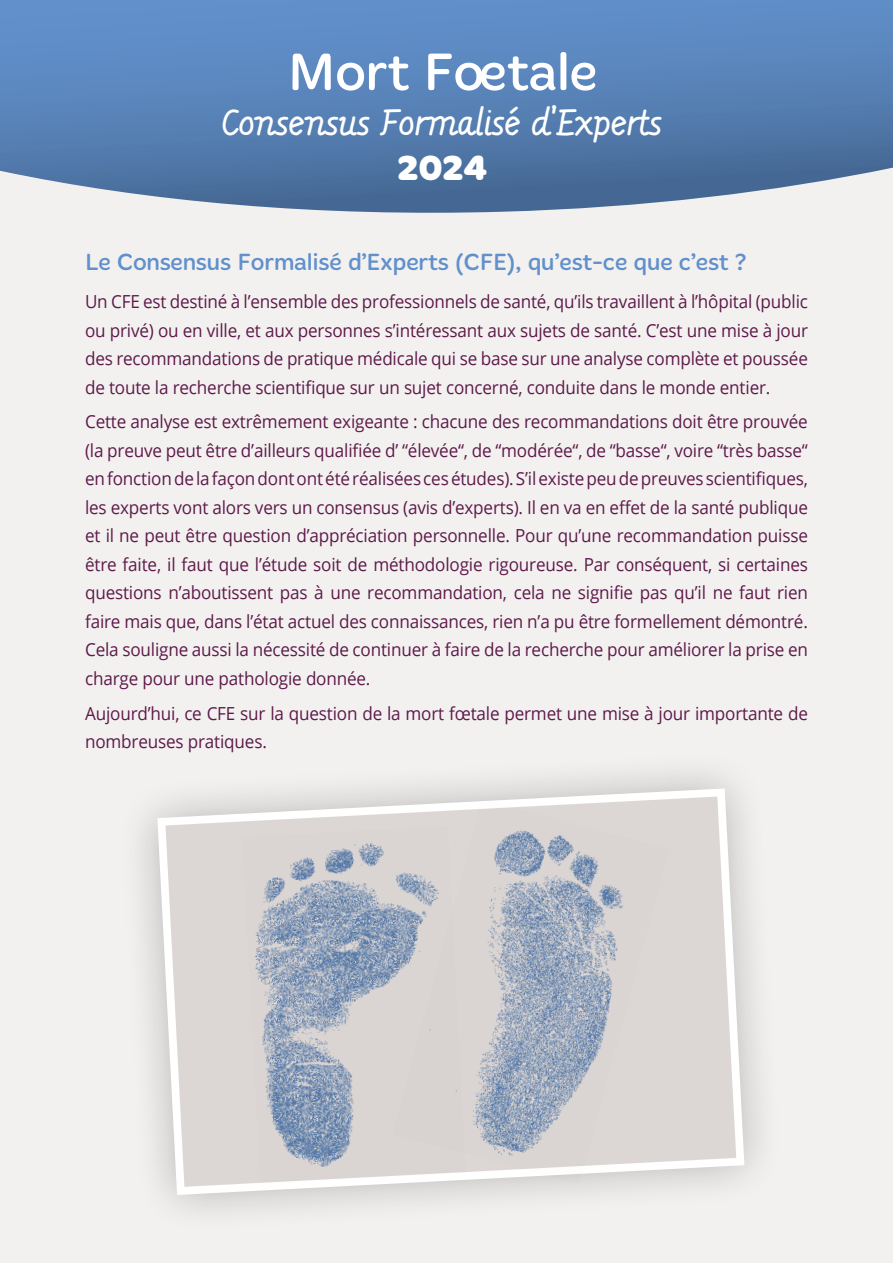
<style>
.page{position:relative;width:893px;height:1263px;background:#fff}
.page>*{position:absolute;margin:0;border:0;box-sizing:border-box;transform-origin:0 0}
.t1{font:54px "Merge";letter-spacing:-.01em;color:#fff}
.t2{font:36px "Danze";letter-spacing:-.01em;color:#fff}
.t3{font:700 36px "Merge";color:#fff}
.t4{font:24px "Merge";letter-spacing:-.01em;color:#6190cb}
.t5{font:18px/28.5px "Open Sans";letter-spacing:-.01em;color:#5e1a4a;text-align:justify;scale:.95 1}
</style>
<div class="page">
<div style="left:0;top:151px;width:893px;height:1112px;background:#f3f1f0"></div>
<svg style="left:0;top:0;width:893px;height:213px;background:#6087b8"></svg>
<svg style="left:153px;top:784px;width:595px;height:415px"></svg>
<img style="left:393px;top:799px;width:276px;height:388px">
<img style="left:242px;top:826px;width:224px;height:358px">
<h1 class="t1" style="left:288px;top:41px;width:311px">Mort Foetale</h1>
<h2 class="t2" style="left:222px;top:99px;width:443px">Consensus Formalisé d’Experts</h2>
<h2 class="t3" style="left:398px;top:147px;width:91px">2024</h2>
<h3 class="t4" style="left:85px;top:248px;width:663px">Le Consensus Formalisé d’Experts (CFE), qu’est-ce que c’est ?</h3>
<p class="t5" style="left:85px;top:287px;width:762px">Un CFE est destiné à l’ensemble des professionnels de santé, qu’ils travaillent à l’hôpital (public ou privé) ou en ville, et aux personnes s’intéressant aux sujets de santé. C’est une mise à jour des recommandations de pratique médicale qui se base sur une analyse complète et poussée de toute la recherche scientifique sur un sujet concerné, conduite dans le monde entier.</p>
<p class="t5" style="left:85px;top:407px;width:762px">Cette analyse est extrêmement exigeante : chacune des recommandations doit être prouvée (la preuve peut être d’ailleurs qualifiée d’ “élevée“, de “modérée“, de “basse“, voire “très basse“ en fonction de la façon dont ont été réalisées ces études). S’il existe peu de preuves scientifiques, les experts vont alors vers un consensus (avis d’experts). Il en va en effet de la santé publique et il ne peut être question d’appréciation personnelle. Pour qu’une recommandation puisse être faite, il faut que l’étude soit de méthodologie rigoureuse. Par conséquent, si certaines questions n’aboutissent pas à une recommandation, cela ne signifie pas qu’il ne faut rien faire mais que, dans l’état actuel des connaissances, rien n’a pu être formellement démontré.<br>Cela souligne aussi la nécessité de continuer à faire de la recherche pour améliorer la prise en charge pour une pathologie donnée.</p>
<p class="t5" style="left:85px;top:699px;width:762px">Aujourd’hui, ce CFE sur la question de la mort fœtale permet une mise à jour importante de nombreuses pratiques.</p>
</div>
